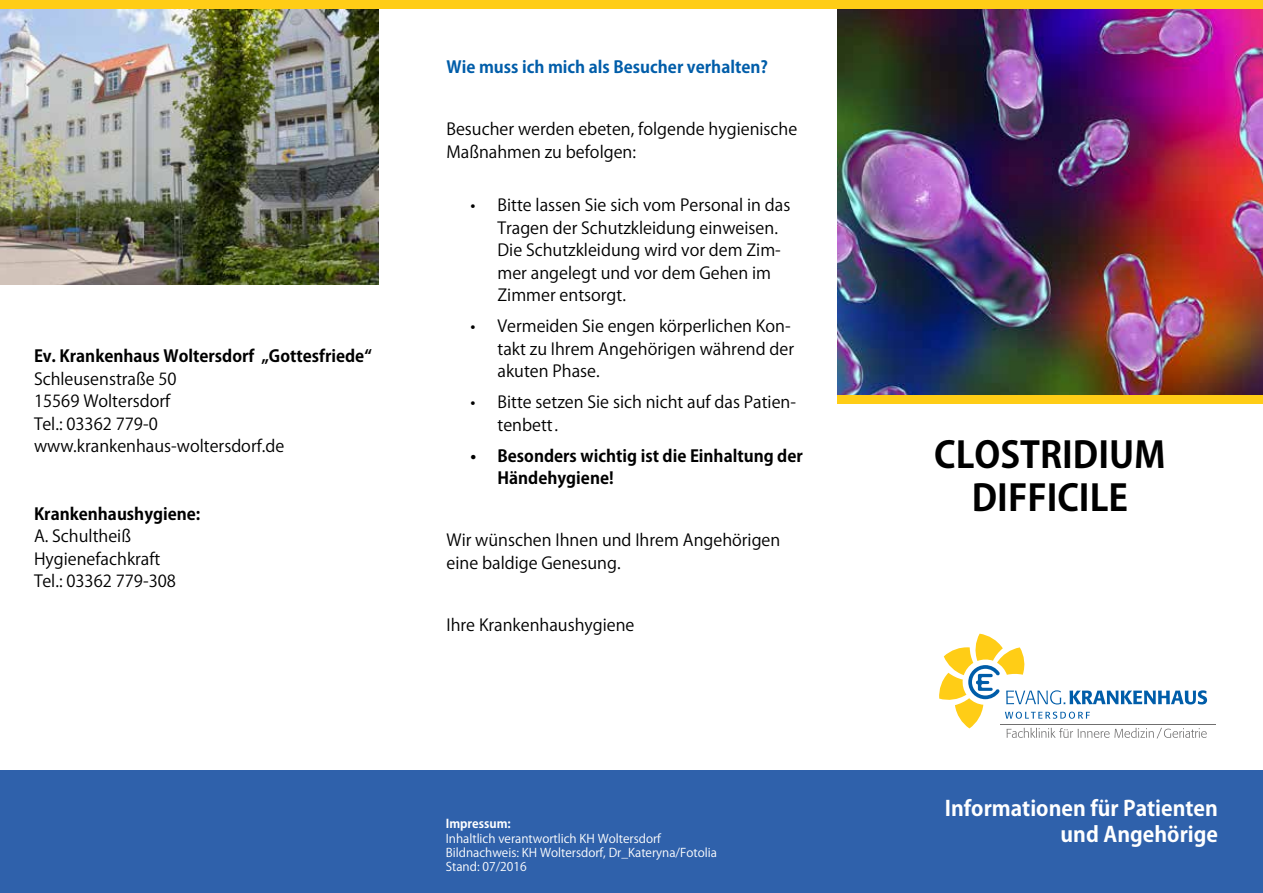
<style>
.page{position:relative;width:1263px;height:893px;background:#fff}
.page>*{position:absolute;margin:0;border:0;box-sizing:border-box;transform-origin:0 0}
.t1{font:700 36px/43.2px "Koz Go Pro";color:#000;text-align:center}
.t2{font:700 21px/25.2px "Koz Go Pro";color:#fff;text-align:right}
.t3{font:16.5px/22.5px "Koz Go Pro";color:#000}
.t4{font:700 16.5px/22.5px "Koz Go Pro";color:#000}
.t5{font:700 16.5px "Koz Go Pro";color:#005da9}
.t6{font:12px/14.4px "Koz Go Pro";color:#fff}
.t7{font:700 12px "Koz Go Pro";color:#fff}
</style>
<div class="page">
<img style="left:838px;top:9px;width:425px;height:386px">
<div style="left:0;top:0;width:1263px;height:9px;background:#ffcd16"></div>
<div style="left:0;top:770px;width:1263px;height:123px;background:#2f61ab"></div>
<img style="left:0;top:10px;width:378px;height:274px">
<svg style="left:939px;top:634px;width:277px;height:104px"></svg>
<div style="left:838px;top:395px;width:425px;height:9px;background:#ffcd16"></div>
<p class="t4" style="left:34px;top:346px;width:339px">Ev. Krankenhaus Woltersdorf „Gottesfriede“</p>
<p class="t3" style="left:34px;top:368px;width:252px">Schleusenstraße 50<br>15569 Woltersdorf<br>Tel.: 03362 779-0 www.krankenhaus-woltersdorf.de</p>
<p class="t4" style="left:34px;top:503px;width:168px">Krankenhaushygiene:</p>
<p class="t3" style="left:34px;top:525px;width:143px">A. Schultheiß<br>Hygienefachkraft<br>Tel.: 03362 779-308</p>
<p class="t5" style="left:446px;top:56px;width:323px">Wie muss ich mich als Besucher verhalten?</p>
<p class="t3" style="left:446px;top:118px;width:352px">Besucher werden ebeten, folgende hygienische<br>Maßnahmen zu befolgen:</p>
<p class="t3" style="left:497px;top:194px;width:294px;text-indent:-27px">• Bitte lassen Sie sich vom Personal in das Tragen der Schutzkleidung einweisen.<br>Die Schutzkleidung wird vor dem Zim&shy;mer angelegt und vor dem Gehen im Zimmer entsorgt.</p>
<p class="t3" style="left:497px;top:315px;width:298px;text-indent:-27px">• Vermeiden Sie engen körperlichen Kon&shy;takt zu Ihrem Angehörigen während der akuten Phase.</p>
<p class="t3" style="left:497px;top:391px;width:300px;text-indent:-27px">• Bitte setzen Sie sich nicht auf das Patien&shy;tenbett.</p>
<p class="t4" style="left:497px;top:445px;width:307px;text-indent:-27px">• Besonders wichtig ist die Einhaltung der<br>Händehygiene!</p>
<p class="t3" style="left:446px;top:529px;width:335px">Wir wünschen Ihnen und Ihrem Angehörigen eine baldige Genesung.</p>
<p class="t3" style="left:446px;top:614px;width:190px">Ihre Krankenhaushygiene</p>
<p class="t7" style="left:446px;top:816px;width:66px">Impressum:</p>
<p class="t6" style="left:446px;top:831px;width:273px">Inhaltlich verantwortlich KH Woltersdorf<br>Bildnachweis: KH Woltersdorf, Dr_Kateryna/Fotolia<br>Stand: 07/2016</p>
<h1 class="t1" style="left:934px;top:435px;width:233px">Clostridium difficile</h1>
<p class="t2" style="left:945px;top:797px;width:275px">Informationen für Patienten und Angehörige</p>
</div>
